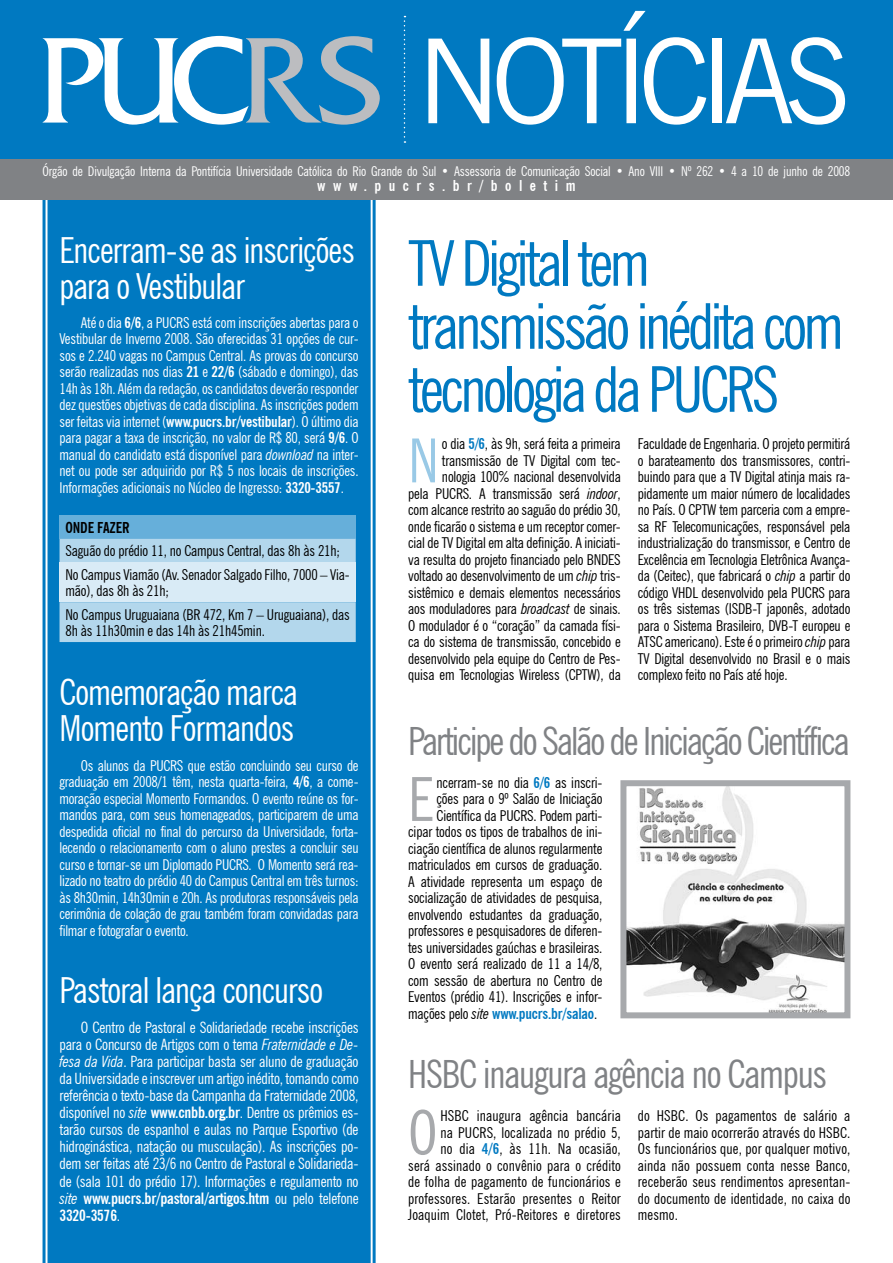
<style>
.page{position:relative;width:893px;height:1263px;background:#fff}
.page>*{position:absolute;margin:0;border:0;box-sizing:border-box;transform-origin:0 0}
.t1{font:117px "News Gothic BT";letter-spacing:-.08em;color:#fff}
.t2{font:condensed 63px/63px "News Gothic BT";letter-spacing:-.055em;color:#0079c1}
.t3{font:condensed 60.6px "News Gothic BT";color:#a7a9ac}
.t4{font:condensed 60.6px "News Gothic BT";color:#99c9e6}
.t5{font:condensed 39px "News Gothic BT";letter-spacing:-.05em;color:#808285}
.t6{font:condensed 39px "News Gothic BT";letter-spacing:-.03em;color:#808285}
.t7{font:condensed 36px/36px "News Gothic BT";letter-spacing:-.025em;color:#fff}
.t8{font:condensed 15.6px/17.1px "News Gothic BT";letter-spacing:-.01em;color:#fff;text-align:justify}
.t9{font:condensed 15px/16.5px "News Gothic BT";letter-spacing:-.01em;color:#000}
.t10{font:condensed 15px/16.5px "News Gothic BT";letter-spacing:-.015em;color:#fff;text-align:justify}
.t11{font:condensed 15px/16.5px "News Gothic BT";letter-spacing:.01em;color:#000;text-align:right}
.t12{font:700 condensed 15px "News Gothic BT";letter-spacing:-.01em;color:#0079c1}
.t13{font:700 condensed 15px "News Gothic BT";letter-spacing:.5em;color:#fff}
.t14{font:700 condensed 15px "News Gothic BT";letter-spacing:-.01em;color:#000}
.t15{font:condensed 13.5px "News Gothic BT";letter-spacing:-.01em;color:#fff}
.s1{font-weight:700}
.s2{font-style:italic}
.s3{font-weight:700;color:#0079c1}
.s4{font-weight:400;color:#000}
.s5{font-weight:400;font-style:italic;color:#000}
</style>
<div class="page">
<svg style="left:42px;top:200px;width:334px;height:1063px"></svg>
<div style="left:47px;top:200px;width:324px;height:1063px;background:#0079c1"></div>
<div style="left:60px;top:515px;width:296px;height:24px;background:#66afda"></div>
<div style="left:60px;top:539px;width:296px;height:103px;background:#b3d7ec"></div>
<div style="left:60px;top:562px;width:296px;height:40px;background:#d9ebf6"></div>
<div style="left:0;top:153px;width:893px;height:47px;background:#808285"></div>
<div style="left:0;top:0;width:893px;height:159px;background:#0079c1"></div>
<svg style="left:404px;top:16px;width:1px;height:127px"></svg>
<svg style="left:43px;top:35px;width:337px;height:90px"></svg>
<img style="left:627px;top:787px;width:216px;height:224px">
<div style="left:620px;top:780px;width:230px;height:238px;border:6px solid #a7a9ac"></div>
<h1 class="t1" style="left:417px;top:11px;width:435px">NOTÍCIAS</h1>
<p class="t15" style="left:43px;top:163px;width:809px">Órgão de Divulgação Interna da Pontifícia Universidade Católica do Rio Grande do Sul • Assessoria de Comunicação Social • Ano VIII • Nº 262 • 4 a 10 de junho de 2008</p>
<p class="t13" style="left:317px;top:177px;width:260px">www.pucrs.br/boletim</p>
<h3 class="t7" style="left:60px;top:232px;width:297px">Encerram-se as inscrições para o Vestibular</h3>
<p class="t10" style="left:60px;top:314px;width:301px;text-indent:21px">Até o dia <span class="s1">6/6</span>, a PUCRS está com inscrições abertas para o Vestibular de Inverno 2008. São oferecidas 31 opções de cur&shy;sos e 2.240 vagas no Campus Central. As provas do concurso serão realizadas nos dias <span class="s1">21</span> e <span class="s1">22/6</span> (sábado e domingo), das 14h às 18h. Além da redação, os candidatos deverão responder dez questões objetivas de cada disciplina. As inscrições podem ser feitas via internet (<span class="s1">www.pucrs.br/vestibular</span>). O último dia para pagar a taxa de inscrição, no valor de R$ 80, será <span class="s1">9/6</span>. O manual do candidato está disponível para <span class="s2">download</span> na inter&shy;net ou pode ser adquirido por R$ 5 nos locais de inscrições.<br>Informações adicionais no Núcleo de Ingresso: <span class="s1">3320-3557</span>.</p>
<p class="t14" style="left:66px;top:518px;width:66px">ONDE FAZER</p>
<p class="t9" style="left:66px;top:539px;width:286px;line-height:23.4px">Saguão do prédio 11, no Campus Central, das 8h às 21h;<br>No Campus Viamão (Av. Senador Salgado Filho, 7000 – Via-</p>
<p class="t9" style="left:66px;top:579px;width:286px;line-height:23.4px">mão), das 8h às 21h;<br>No Campus Uruguaiana (BR 472, Km 7 – Uruguaiana), das</p>
<p class="t9" style="left:66px;top:622px;width:201px">8h às 11h30min e das 14h às 21h45min.</p>
<h3 class="t7" style="left:60px;top:674px;width:240px">Comemoração marca<br>Momento Formandos</h3>
<p class="t10" style="left:60px;top:757px;width:301px;text-indent:21px">Os alunos da PUCRS que estão concluindo seu curso de graduação em 2008/1 têm, nesta quarta-feira, <span class="s1">4/6</span>, a come&shy;moração especial Momento Formandos. O evento reúne os for&shy;mandos para, com seus homenageados, participarem de uma despedida oficial no final do percurso da Universidade, forta&shy;lecendo o relacionamento com o aluno prestes a concluir seu curso e tornar-se um Diplomado PUCRS. O Momento será rea&shy;lizado no teatro do prédio 40 do Campus Central em três turnos: às 8h30min, 14h30min e 20h. As produtoras responsáveis pela cerimônia de colação de grau também foram convidadas para filmar e fotografar o evento.</p>
<h3 class="t7" style="left:60px;top:972px;width:265px">Pastoral lança concurso</h3>
<p class="t8" style="left:60px;top:1018px;width:301px;text-indent:21px">O Centro de Pastoral e Solidariedade recebe inscrições para o Concurso de Artigos com o tema <span class="s2">Fraternidade e De&shy;fesa da Vida</span>. Para participar basta ser aluno de graduação da Universidade e inscrever um artigo inédito, tomando como referência o texto-base da Campanha da Fraternidade 2008, disponível no <span class="s2">site</span> <span class="s1">www.cnbb.org.br</span>. Dentre os prêmios es&shy;tarão cursos de espanhol e aulas no Parque Esportivo (de hidroginástica, natação ou musculação). As inscrições po&shy;dem ser feitas até 23/6 no Centro de Pastoral e Solidarieda&shy;de (sala 101 do prédio 17). Informações e regulamento no <span class="s2">site</span> <span class="s1">www.pucrs.br/pastoral/artigos.htm</span> ou pelo telefone <span class="s1">3320-3576</span>.</p>
<h2 class="t2" style="left:408px;top:231px;width:437px">TV Digital tem transmissão inédita com tecnologia da PUCRS</h2>
<h3 class="t4" style="left:408px;top:424px;width:32px">N</h3>
<p class="t9" style="left:408px;top:436px;width:214px;text-align:right">o dia <span class="s3">5/6</span>, às 9h, será feita a primeira transmissão de TV Digital com tec&shy;nologia 100% nacional desenvolvida<br>pela PUCRS. A transmissão será <span class="s2">indoor</span>, com alcance restrito ao saguão do prédio 30, onde ficarão o sistema e um receptor comer&shy;cial de TV Digital em alta definição. A iniciati&shy;va resulta do projeto financiado pelo BNDES voltado ao desenvolvimento de um <span class="s2">chip</span> tris&shy;sistêmico e demais elementos necessários aos moduladores para <span class="s2">broadcast</span> de sinais.<br>O modulador é o “coração” da camada físi&shy;ca do sistema de transmissão, concebido e desenvolvido pela equipe do Centro de Pes&shy;quisa em Tecnologias Wireless (CPTW), da</p>
<p class="t9" style="left:638px;top:436px;width:214px;text-align:justify">Faculdade de Engenharia. O projeto permitirá o barateamento dos transmissores, contri&shy;buindo para que a TV Digital atinja mais ra&shy;pidamente um maior número de localidades no País. O CPTW tem parceria com a empre&shy;sa RF Telecomunicações, responsável pela industrialização do transmissor, e Centro de Excelência em Tecnologia Eletrônica Avança&shy;da (Ceitec), que fabricará o <span class="s2">chip</span> a partir do código VHDL desenvolvido pela PUCRS para os três sistemas (ISDB-T japonês, adotado para o Sistema Brasileiro, DVB-T europeu e ATSC americano). Este é o primeiro <span class="s2">chip</span> para TV Digital desenvolvido no Brasil e o mais complexo feito no País até hoje.</p>
<h3 class="t5" style="left:408px;top:718px;width:443px">Participe do Salão de Iniciação Científica</h3>
<h3 class="t3" style="left:408px;top:763px;width:27px">E</h3>
<p class="t9" style="left:437px;top:774px;width:167px">ncerram-se no dia <span class="s3">6/6</span> as inscri-</p>
<p class="t9" style="left:436px;top:791px;width:167px">ções para o 9º Salão de Iniciação</p>
<p class="t9" style="left:436px;top:807px;width:167px">Científica da PUCRS. Podem parti-</p>
<p class="t9" style="left:408px;top:824px;width:196px">cipar todos os tipos de trabalhos de ini-</p>
<p class="t9" style="left:408px;top:840px;width:196px">ciação científica de alunos regularmente</p>
<p class="t9" style="left:408px;top:857px;width:196px">matriculados em cursos de graduação.</p>
<p class="t9" style="left:408px;top:873px;width:196px">A atividade representa um espaço de</p>
<p class="t9" style="left:408px;top:890px;width:196px">socialização de atividades de pesquisa,</p>
<p class="t9" style="left:408px;top:906px;width:196px">envolvendo estudantes da graduação,</p>
<p class="t9" style="left:408px;top:923px;width:196px">professores e pesquisadores de diferen-</p>
<p class="t9" style="left:408px;top:939px;width:196px">tes universidades gaúchas e brasileiras.</p>
<p class="t9" style="left:408px;top:956px;width:196px">O evento será realizado de 11 a 14/8,</p>
<p class="t9" style="left:408px;top:972px;width:196px">com sessão de abertura no Centro de</p>
<p class="t9" style="left:408px;top:989px;width:196px">Eventos (prédio 41). Inscrições e infor-</p>
<p class="t12" style="left:408px;top:1004px;width:191px"><span class="s4">mações pelo</span> <span class="s5">site</span> www.pucrs.br/salao<span class="s4">.</span></p>
<h3 class="t6" style="left:408px;top:1051px;width:421px">HSBC inaugura agência no Campus</h3>
<h3 class="t3" style="left:408px;top:1096px;width:31px">O</h3>
<p class="t11" style="left:408px;top:1107px;width:214px">HSBC inaugura agência bancária<br>na PUCRS, localizada no prédio 5,<br>no dia <span class="s3">4/6</span>, às 11h. Na ocasião,<br>será assinado o convênio para o crédito de folha de pagamento de funcionários e professores. Estarão presentes o Reitor Joaquim Clotet, Pró-Reitores e diretores</p>
<p class="t9" style="left:638px;top:1107px;width:214px;text-align:justify">do HSBC. Os pagamentos de salário a partir de maio ocorrerão através do HSBC.<br>Os funcionários que, por qualquer motivo, ainda não possuem conta nesse Banco, receberão seus rendimentos apresentan&shy;do documento de identidade, no caixa do mesmo.</p>
</div>
